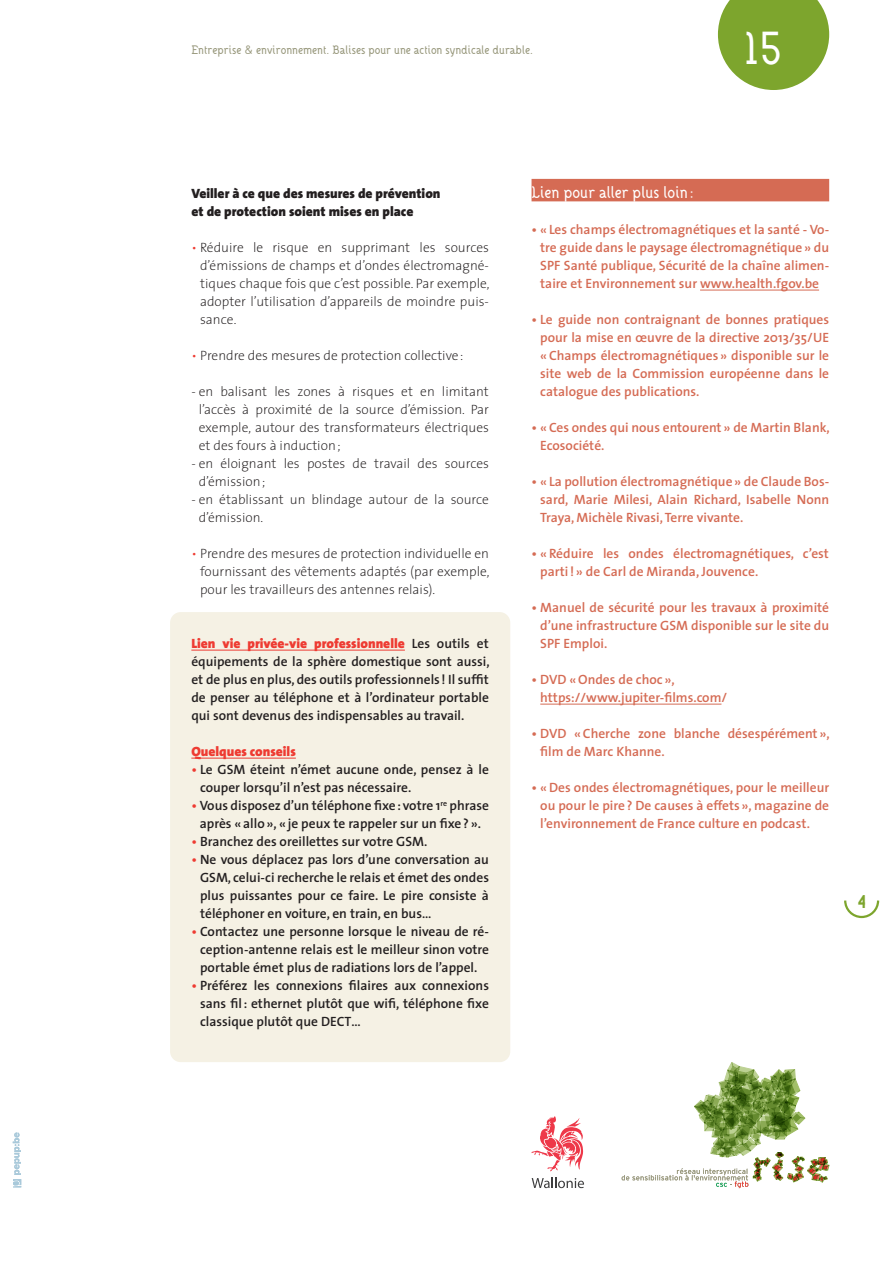
<style>
.page{position:relative;width:893px;height:1263px;background:#fff}
.page>*{position:absolute;margin:0;border:0;box-sizing:border-box;transform-origin:0 0}
.t1{font:500 45px "DANOISE";color:#fff}
.t2{font:700 18px "DANOISE";color:#7da52d}
.t3{font:500 16.5px "DANOISE";color:#fff}
.t4{font:600 13.5px/18px "The Sans";color:#d56b54;text-align:justify}
.t5{font:600 13.5px/18px "The Sans";color:#231f20;text-align:justify}
.t6{font:200 13.5px/18px "The Sans";color:#231f20;text-align:justify}
.t7{font:900 13.5px/18px "The Sans";color:#231f20}
.t8{font:900 13.5px "The Sans";color:#ee3b32}
.t9{font:500 12px "DANOISE";color:#98987c}
.s1{color:#ee3b32}
.s2{font-weight:900;color:#ee3b32}
</style>
<div class="page">
<div style="left:170px;top:612px;width:340px;height:450px;background:#f5f1e4;border-radius:11px"></div>
<svg style="left:531px;top:1116px;width:52px;height:55px"></svg>
<svg style="left:532px;top:1177px;width:52px;height:11px"></svg>
<svg style="left:622px;top:1062px;width:207px;height:126px"></svg>
<hr style="left:191px;top:650px;width:214px;height:1px;background:#ee3b32">
<hr style="left:191px;top:758px;width:105px;height:1px;background:#ee3b32">
<div style="left:531px;top:179px;width:298px;height:22px;background:#d56b54"></div>
<hr style="left:700px;top:290px;width:119px;height:1px;background:#d56b54">
<hr style="left:540px;top:704px;width:181px;height:1px;background:#d56b54">
<svg style="left:844px;top:900px;width:36px;height:19px"></svg>
<svg style="left:718px;top:0;width:111px;height:90px;background:#91b34d"></svg>
<svg style="left:13px;top:1132px;width:8px;height:55px"></svg>
<p class="t9" style="left:191px;top:42px;width:343px">Entreprise &amp; environnement. Balises pour une action syndicale durable.</p>
<h1 class="t1" style="left:741px;top:19px;width:43px">15</h1>
<p class="t7" style="left:191px;top:184px;width:251px">Veiller à ce que des mesures de prévention et de protection soient mises en place</p>
<p class="t6" style="left:200px;top:238px;width:291px;text-indent:-9px"><span class="s1">•</span> Réduire le risque en supprimant les sources d’émissions de champs et d’ondes électromagné&shy;tiques chaque fois que c’est possible. Par exemple, adopter l’utilisation d’appareils de moindre puis&shy;sance.</p>
<p class="t6" style="left:191px;top:346px;width:274px"><span class="s1">•</span> Prendre des mesures de protection collective :</p>
<p class="t6" style="left:199px;top:382px;width:292px;text-indent:-7px">- en balisant les zones à risques et en limitant l’accès à proximité de la source d’émission. Par exemple, autour des transformateurs électriques et des fours à induction;</p>
<p class="t6" style="left:199px;top:454px;width:292px;text-indent:-7px">- en éloignant les postes de travail des sources d’émission;</p>
<p class="t6" style="left:199px;top:490px;width:292px;text-indent:-7px">- en établissant un blindage autour de la source d’émission.</p>
<p class="t6" style="left:200px;top:544px;width:291px;text-indent:-9px"><span class="s1">•</span> Prendre des mesures de protection individuelle en fournissant des vêtements adaptés (par exemple, pour les travailleurs des antennes relais).</p>
<p class="t5" style="left:191px;top:634px;width:300px"><span class="s2">Lien vie privée-vie professionnelle</span> Les outils et équipements de la sphère domestique sont aussi, et de plus en plus, des outils professionnels ! Il suffit de penser au téléphone et à l’ordinateur portable qui sont devenus des indispensables au travail.</p>
<p class="t8" style="left:191px;top:740px;width:106px">Quelques conseils</p>
<p class="t5" style="left:200px;top:760px;width:290px;text-indent:-9px"><span class="s1">•</span> Le GSM éteint n’émet aucune onde, pensez à le couper lorsqu’il n’est pas nécessaire.</p>
<p class="t5" style="left:191px;top:796px;width:299px;text-align:center"><span class="s1">•</span> Vous disposez d’un téléphone fixe: votre 1<sup>re</sup> phrase après «allo», «je peux te rappeler sur un fixe?».</p>
<p class="t5" style="left:191px;top:832px;width:238px"><span class="s1">•</span> Branchez des oreillettes sur votre GSM.</p>
<p class="t5" style="left:200px;top:850px;width:290px;text-indent:-9px"><span class="s1">•</span> Ne vous déplacez pas lors d’une conversation au GSM, celui-ci recherche le relais et émet des ondes plus puissantes pour ce faire. Le pire consiste à téléphoner en voiture, en train, en bus…</p>
<p class="t5" style="left:200px;top:922px;width:290px;text-indent:-9px"><span class="s1">•</span> Contactez une personne lorsque le niveau de ré&shy;ception-antenne relais est le meilleur sinon votre portable émet plus de radiations lors de l’appel.</p>
<p class="t5" style="left:200px;top:976px;width:290px;text-indent:-9px"><span class="s1">•</span> Préférez les connexions filaires aux connexions sans fil: ethernet plutôt que wifi, téléphone fixe classique plutôt que DECT…</p>
<p class="t3" style="left:531px;top:182px;width:164px">Lien pour aller plus loin :</p>
<p class="t4" style="left:540px;top:220px;width:290px;text-indent:-9px">• «Les champs électromagnétiques et la santé - Vo&shy;tre guide dans le paysage électromagnétique» du SPF Santé publique, Sécurité de la chaîne alimen&shy;taire et Environnement sur www.health.fgov.be</p>
<p class="t4" style="left:540px;top:310px;width:290px;text-indent:-9px">• Le guide non contraignant de bonnes pratiques pour la mise en œuvre de la directive 2013/35/UE «Champs électromagnétiques» disponible sur le site web de la Commission européenne dans le catalogue des publications.</p>
<p class="t4" style="left:540px;top:418px;width:291px;text-indent:-9px">• «Ces ondes qui nous entourent » de Martin Blank,<br>Ecosociété.</p>
<p class="t4" style="left:540px;top:472px;width:290px;text-indent:-9px">• «La pollution électromagnétique» de Claude Bos&shy;sard, Marie Milesi, Alain Richard, Isabelle Nonn Traya, Michèle Rivasi, Terre vivante.</p>
<p class="t4" style="left:540px;top:544px;width:290px;text-indent:-9px">• «Réduire les ondes électromagnétiques, c’est parti!» de Carl de Miranda, Jouvence.</p>
<p class="t4" style="left:540px;top:598px;width:290px;text-indent:-9px">• Manuel de sécurité pour les travaux à proximité d’une infrastructure GSM disponible sur le site du SPF Emploi.</p>
<p class="t4" style="left:540px;top:670px;width:188px;text-indent:-9px">• DVD «Ondes de choc», https://www.jupiter-films.com/</p>
<p class="t4" style="left:540px;top:724px;width:291px;text-indent:-9px">• DVD «Cherche zone blanche désespérément », film de Marc Khanne.</p>
<p class="t4" style="left:540px;top:778px;width:290px;text-indent:-9px">• «Des ondes électromagnétiques, pour le meilleur ou pour le pire? De causes à effets», magazine de l’environnement de France culture en podcast.</p>
<h2 class="t2" style="left:857px;top:890px;width:10px">4</h2>
</div>
